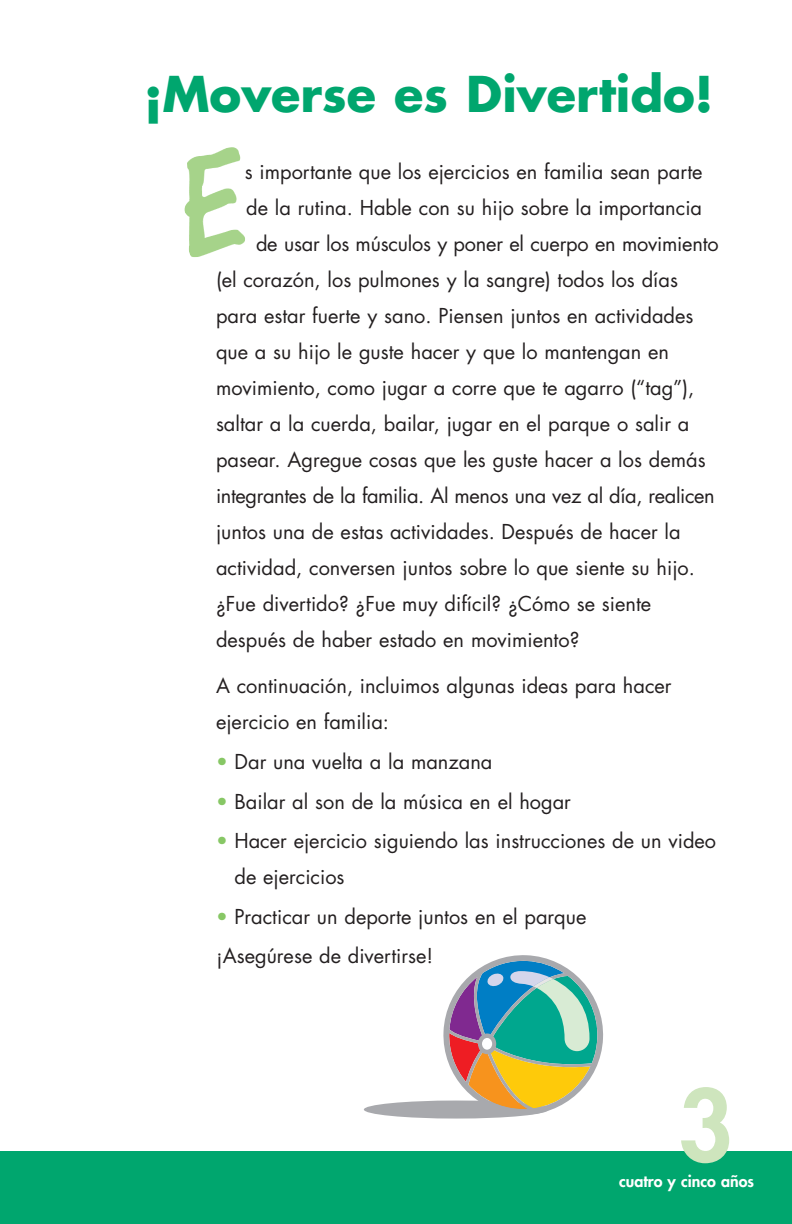
<style>
.page{position:relative;width:792px;height:1224px;background:#fff}
.page>*{position:absolute;margin:0;border:0;box-sizing:border-box;transform-origin:0 0}
.t1{font:800 96px "Futura";color:#cee5bd}
.t2{font:700 48px "Futura";color:#00a66e}
.t3{font:20px/36px "Futura";color:#231f20}
.t4{font:20px "Futura";letter-spacing:-.02em;color:#231f20}
.t5{font:800 16px "Futura";color:#fff}
.s1{color:#87c765}
</style>
<div class="page">
<div style="left:0;top:1152px;width:792px;height:72px;background:#00a66e"></div>
<img style="left:184px;top:147px;width:61px;height:110px">
<div style="left:364px;top:1101px;width:185px;height:18px;background:#a8a9ad;border-radius:50%"></div>
<svg style="left:442px;top:955px;width:161px;height:162px"></svg>
<h2 class="t2" style="left:144px;top:72px;width:571px">¡Moverse es Divertido!</h2>
<p class="t3" style="left:245px;top:155px;width:459px">s importante que los ejercicios en familia sean parte</p>
<p class="t3" style="left:246px;top:191px;width:457px">de la rutina. Hable con su hijo sobre la importancia</p>
<p class="t3" style="left:256px;top:227px;width:464px">de usar los músculos y poner el cuerpo en movimiento</p>
<p class="t3" style="left:216px;top:263px;width:464px">(el corazón, los pulmones y la sangre) todos los días</p>
<p class="t3" style="left:216px;top:299px;width:479px">para estar fuerte y sano. Piensen juntos en actividades</p>
<p class="t3" style="left:216px;top:335px;width:455px">que a su hijo le guste hacer y que lo mantengan en</p>
<p class="t3" style="left:216px;top:371px;width:480px">movimiento, como jugar a corre que te agarro (“tag”),</p>
<p class="t3" style="left:216px;top:407px;width:475px">saltar a la cuerda, bailar, jugar en el parque o salir a</p>
<p class="t3" style="left:216px;top:443px;width:491px">pasear. Agregue cosas que les guste hacer a los demás</p>
<p class="t4" style="left:216px;top:486px;width:500px">integrantes de la familia. Al menos una vez al día, realicen</p>
<p class="t3" style="left:216px;top:515px;width:466px">juntos una de estas actividades. Después de hacer la</p>
<p class="t3" style="left:216px;top:551px;width:481px">actividad, conversen juntos sobre lo que siente su hijo.</p>
<p class="t3" style="left:216px;top:587px;width:437px">¿Fue divertido? ¿Fue muy difícil? ¿Cómo se siente</p>
<p class="t3" style="left:216px;top:623px;width:365px">después de haber estado en movimiento?</p>
<p class="t3" style="left:216px;top:670px;width:457px">A continuación, incluimos algunas ideas para hacer ejercicio en familia:</p>
<p class="t3" style="left:216px;top:745px;width:278px"><span class="s1">•</span> Dar una vuelta a la manzana</p>
<p class="t3" style="left:216px;top:785px;width:357px"><span class="s1">•</span> Bailar al son de la música en el hogar</p>
<p class="t3" style="left:234px;top:825px;width:483px;text-indent:-18px"><span class="s1">•</span> Hacer ejercicio siguiendo las instrucciones de un video de ejercicios</p>
<p class="t3" style="left:216px;top:898px;width:372px;line-height:39.6px"><span class="s1">•</span> Practicar un deporte juntos en el parque ¡Asegúrese de divertirse!</p>
<h1 class="t1" style="left:678px;top:1080px;width:57px">3</h1>
<p class="t5" style="left:619px;top:1174px;width:136px">cuatro y cinco años</p>
</div>
